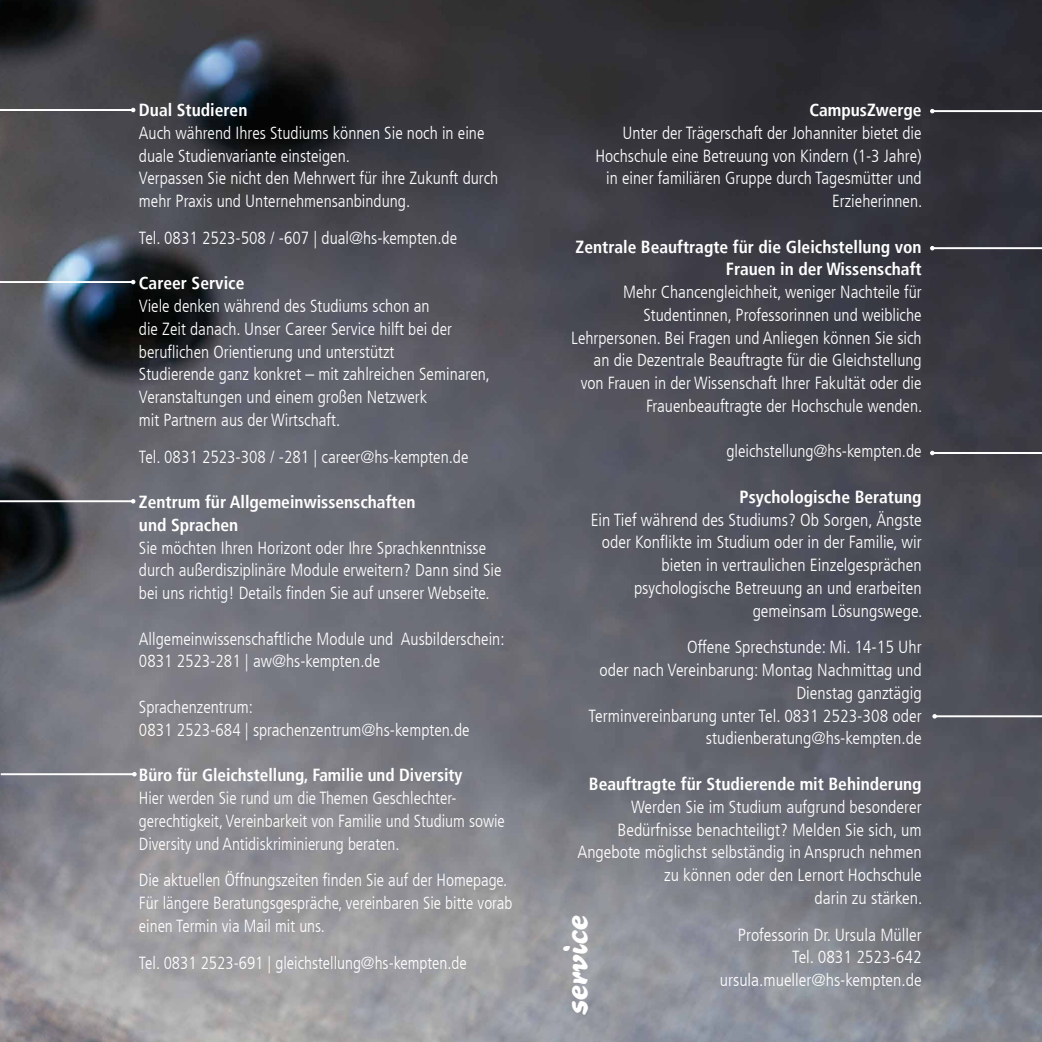
<style>
.page{position:relative;width:1042px;height:1042px;background:#fff}
.page>*{position:absolute;margin:0;border:0;box-sizing:border-box;transform-origin:0 0}
.t1{font:42px "Alpha 54";color:#fff}
.t2{font:300 condensed 17.5px/22.8px "Frutiger LT";color:#fff}
.t3{font:700 condensed 17.5px/22.8px "Frutiger LT";color:#fff}
</style>
<div class="page">
<img style="left:0;top:0;width:1042px;height:1042px">
<hr style="left:0;top:110px;width:133px;height:1px;background:#fff">
<svg style="left:131px;top:108px;width:4px;height:4px"></svg>
<svg style="left:131px;top:280px;width:4px;height:4px"></svg>
<svg style="left:131px;top:499px;width:4px;height:4px"></svg>
<svg style="left:133px;top:772px;width:3px;height:4px"></svg>
<svg style="left:930px;top:109px;width:4px;height:4px"></svg>
<svg style="left:930px;top:451px;width:4px;height:4px"></svg>
<svg style="left:932px;top:714px;width:4px;height:4px"></svg>
<svg style="left:930px;top:246px;width:4px;height:4px"></svg>
<p class="t3" style="left:139px;top:99px;width:110px">Dual Studieren</p>
<p class="t2" style="left:139px;top:122px;width:361px">Auch während Ihres Studiums können Sie noch in eine duale Studienvariante einsteigen.<br>Verpassen Sie nicht den Mehrwert für ihre Zukunft durch mehr Praxis und Unternehmensanbindung.</p>
<p class="t2" style="left:139px;top:227px;width:320px">Tel. 0831 2523-508 / -607 | dual@hs-kempten.de</p>
<p class="t3" style="left:139px;top:272px;width:107px">Career Service</p>
<p class="t2" style="left:139px;top:295px;width:353px">Viele denken während des Studiums schon an<br>die Zeit danach. Unser Career Service hilft bei der beruflichen Orientierung und unterstützt<br>Studierende ganz konkret – mit zahlreichen Seminaren, Veranstaltungen und einem großen Netzwerk<br>mit Partnern aus der Wirtschaft.</p>
<p class="t2" style="left:139px;top:445px;width:331px">Tel. 0831 2523-308 / -281 | career@hs-kempten.de</p>
<p class="t3" style="left:139px;top:491px;width:278px">Zentrum für Allgemeinwissenschaften und Sprachen</p>
<p class="t2" style="left:139px;top:536px;width:364px">Sie möchten Ihren Horizont oder Ihre Sprachkenntnisse durch außerdisziplinäre Module erweitern? Dann sind Sie bei uns richtig! Details finden Sie auf unserer Webseite.</p>
<p class="t2" style="left:139px;top:627px;width:367px">Allgemeinwissenschaftliche Module und Ausbilderschein:<br>0831 2523-281 | aw@hs-kempten.de</p>
<p class="t2" style="left:139px;top:696px;width:332px">Sprachenzentrum:<br>0831 2523-684 | sprachenzentrum@hs-kempten.de</p>
<p class="t3" style="left:139px;top:764px;width:325px">Büro für Gleichstellung, Familie und Diversity</p>
<p class="t2" style="left:139px;top:787px;width:367px">Hier werden Sie rund um die Themen Geschlechter&shy;gerechtigkeit, Vereinbarkeit von Familie und Studium sowie<br>Diversity und Antidiskriminierung beraten.</p>
<p class="t2" style="left:139px;top:869px;width:375px">Die aktuellen Öffnungszeiten finden Sie auf der Homepage.<br>Für längere Beratungsgespräche, vereinbaren Sie bitte vorab einen Termin via Mail mit uns.</p>
<p class="t2" style="left:139px;top:951px;width:329px">Tel. 0831 2523-691 | gleichstellung@hs-kempten.de</p>
<p class="t3" style="left:809px;top:99px;width:114px">CampusZwerge</p>
<p class="t2" style="left:595px;top:122px;width:328px;text-align:right">Unter der Trägerschaft der Johanniter bietet die Hochschule eine Betreuung von Kindern (1-3 Jahre) in einer familiären Gruppe durch Tagesmütter und Erzieherinnen.</p>
<p class="t3" style="left:575px;top:235px;width:347px;text-align:right">Zentrale Beauftragte für die Gleichstellung von<br>Frauen in der Wissenschaft</p>
<p class="t2" style="left:571px;top:281px;width:352px;text-align:right">Mehr Chancengleichheit, weniger Nachteile für Studentinnen, Professorinnen und weibliche Lehrpersonen. Bei Fragen und Anliegen können Sie sich an die Dezentrale Beauftragte für die Gleichstellung von Frauen in der Wissenschaft Ihrer Fakultät oder die Frauenbeauftragte der Hochschule wenden.</p>
<p class="t2" style="left:726px;top:440px;width:197px">gleichstellung@hs-kempten.de</p>
<p class="t3" style="left:739px;top:485px;width:184px">Psychologische Beratung</p>
<p class="t2" style="left:591px;top:508px;width:333px;text-align:right">Ein Tief während des Studiums? Ob Sorgen, Ängste oder Konflikte im Studium oder in der Familie, wir bieten in vertraulichen Einzelgesprächen psychologische Betreuung an und erarbeiten gemeinsam Lösungswege.</p>
<p class="t2" style="left:588px;top:636px;width:334px;text-align:right">Offene Sprechstunde: Mi. 14-15 Uhr<br>oder nach Vereinbarung: Montag Nachmittag und Dienstag ganztägig<br>Terminvereinbarung unter Tel. 0831 2523-308 oder studienberatung@hs-kempten.de</p>
<p class="t3" style="left:589px;top:772px;width:334px">Beauftragte für Studierende mit Behinderung</p>
<p class="t2" style="left:577px;top:795px;width:346px;text-align:right">Werden Sie im Studium aufgrund besonderer Bedürfnisse benachteiligt? Melden Sie sich, um Angebote möglichst selbständig in Anspruch nehmen zu können oder den Lernort Hochschule<br>darin zu stärken.</p>
<p class="t2" style="left:720px;top:923px;width:203px;text-align:right">Professorin Dr. Ursula Müller<br>Tel. 0831 2523-642 ursula.mueller@hs-kempten.de</p>
<h1 class="t1" style="left:548px;top:1016px;width:102px;rotate:-90deg">service</h1>
</div>
